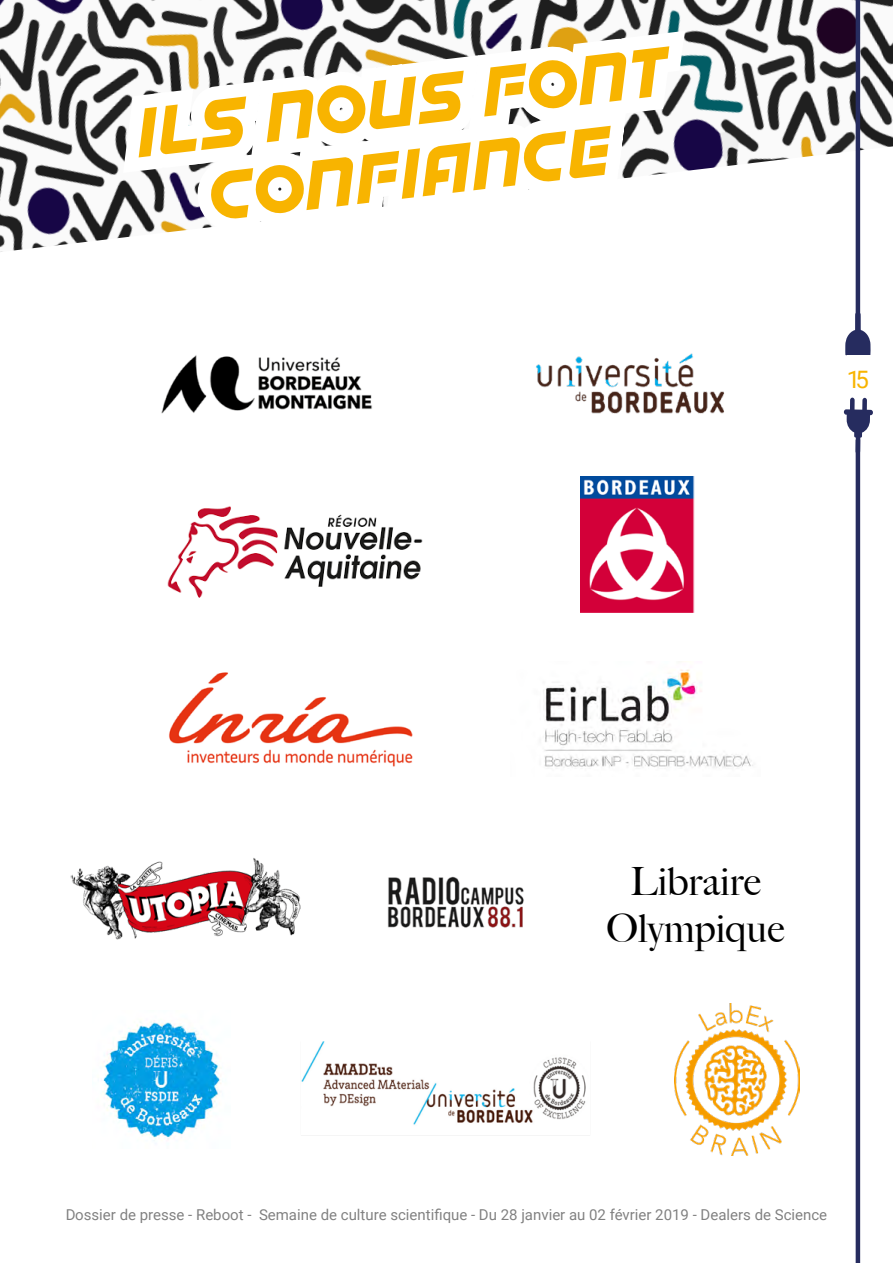
<style>
.page{position:relative;width:893px;height:1263px;background:#fff}
.page>*{position:absolute;margin:0;border:0;box-sizing:border-box;transform-origin:0 0}
.t1{font:60px/72.2px "Timerider";color:#f8b400;text-align:center}
.t2{font:500 39px/46.8px "Big Caslon";color:#000;text-align:center}
.t3{font:24px "Roboto";color:#f8b400}
.t4{font:15px "Roboto";color:#000}
</style>
<div class="page">
<img style="left:0;top:0;width:893px;height:257px">
<hr style="left:856px;top:440px;width:4px;height:823px;background:#262c5f">
<hr style="left:856px;top:0;width:4px;height:343px;background:#262c5f">
<svg style="left:844px;top:398px;width:29px;height:56px"></svg>
<svg style="left:845px;top:312px;width:26px;height:44px"></svg>
<div style="left:847px;top:355px;width:26px;height:20px;background:#fff"></div>
<img style="left:169px;top:672px;width:244px;height:95px">
<img style="left:543px;top:669px;width:210px;height:99px">
<img style="left:167px;top:506px;width:256px;height:92px">
<img style="left:70px;top:858px;width:231px;height:82px">
<img style="left:580px;top:478px;width:115px;height:134px">
<img style="left:103px;top:1020px;width:118px;height:121px">
<img style="left:674px;top:1053px;width:125px;height:103px">
<svg style="left:391px;top:506px;width:32px;height:28px"></svg>
<svg style="left:107px;top:0;width:593px;height:478px"></svg>
<img style="left:145px;top:333px;width:246px;height:114px">
<img style="left:530px;top:350px;width:195px;height:66px">
<img style="left:387px;top:876px;width:137px;height:52px">
<svg style="left:680px;top:1003px;width:114px;height:50px"></svg>
<img style="left:301px;top:1041px;width:285px;height:84px">
<h1 class="t1" style="left:131px;top:99px;width:535px;rotate:-7deg">Ils nous font confiance</h1>
<h3 class="t3" style="left:847px;top:362px;width:23px">15</h3>
<h2 class="t2" style="left:607px;top:857px;width:179px">Libraire<br>Olympique</h2>
<p class="t4" style="left:65px;top:1204px;width:763px">Dossier de presse - Reboot - Semaine de culture scientifique - Du 28 janvier au 02 février 2019 - Dealers de Science</p>
</div>
